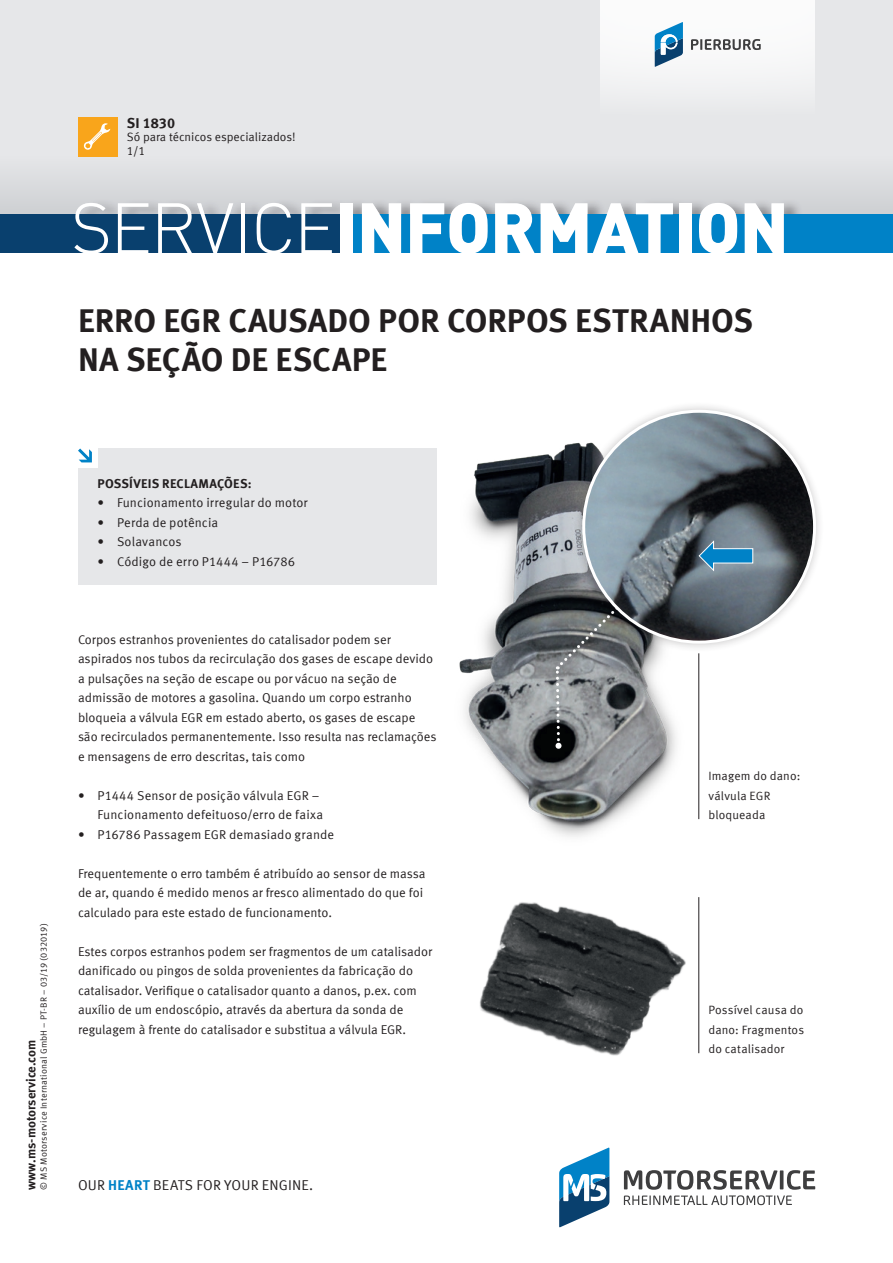
<style>
.page{position:relative;width:893px;height:1263px;background:#fff}
.page>*{position:absolute;margin:0;border:0;box-sizing:border-box;transform-origin:0 0}
.t1{font:900 70.5px "DIN Pro";letter-spacing:-.015em;color:#fff}
.t2{font:700 33px/39px "Meta Offc Pro";color:#231f20}
.t3{font:14.25px "Meta Offc Pro Norm";letter-spacing:.01em;color:#231f20}
.t4{font:700 14.25px "Meta Offc Pro";letter-spacing:.005em;color:#231f20}
.t5{font:12.75px/19.5px "Meta Offc Pro Norm";color:#231f20}
.t6{font:700 12.75px "Meta Offc Pro";color:#231f20}
.t7{font:12px/19.5px "Meta Offc Pro Norm";letter-spacing:.01em;color:#231f20}
.t8{font:9px "Meta Offc Pro Norm";letter-spacing:.02em;color:#231f20}
.s1{font-weight:300}
.s2{font-family:"Meta Offc Pro";font-weight:700;color:#0082c7}
</style>
<div class="page">
<div style="left:0;top:0;width:893px;height:224px;background:#e6e7e9"></div>
<div style="left:0;top:156px;width:893px;height:58px;background:#dcdee0"></div>
<div style="left:77px;top:198px;width:726px;height:16px;background:#231f20;opacity:.4"></div>
<div style="left:0;top:214px;width:893px;height:39px;background:#09406e"></div>
<div style="left:347px;top:214px;width:546px;height:39px;background:#0082c7"></div>
<div style="left:78px;top:117px;width:39px;height:39px;background:#f9a51b"></div>
<svg style="left:83px;top:123px;width:27px;height:27px"></svg>
<svg style="left:559px;top:1147px;width:50px;height:80px"></svg>
<svg style="left:624px;top:1170px;width:191px;height:35px"></svg>
<div style="left:600px;top:0;width:215px;height:117px;background:linear-gradient(to right,#f4f4f5,#f5f5f6)"></div>
<svg style="left:691px;top:39px;width:70px;height:11px"></svg>
<svg style="left:655px;top:22px;width:28px;height:45px"></svg>
<img style="left:479px;top:902px;width:207px;height:154px">
<img style="left:459px;top:443px;width:241px;height:394px">
<hr style="left:698px;top:897px;width:1px;height:156px;background:#231f20">
<hr style="left:698px;top:653px;width:1px;height:166px;background:#231f20">
<div style="left:547px;top:571px;width:107px;height:186px;background:#231f20;opacity:.25"></div>
<svg style="left:554px;top:578px;width:93px;height:171px;background:#7a7e80"></svg>
<div style="left:573px;top:401px;width:252px;height:252px;background:#231f20;opacity:.25"></div>
<img style="left:584px;top:411px;width:231px;height:231px">
<svg style="left:698px;top:540px;width:56px;height:32px;background:#548fb0"></svg>
<div style="left:78px;top:448px;width:359px;height:137px;background:#e6e7e9"></div>
<div style="left:78px;top:448px;width:19px;height:20px;background:#fff"></div>
<svg style="left:78px;top:448px;width:14px;height:14px"></svg>
<p class="t4" style="left:127px;top:112px;width:50px">SI 1830</p>
<p class="t7" style="left:127px;top:127px;width:170px">Só para técnicos especializados!</p>
<p class="t7" style="left:127px;top:141px;width:20px">1/1</p>
<h1 class="t1" style="left:71px;top:172px;width:720px"><span class="s1">SERVICE</span>INFORMATION</h1>
<h2 class="t2" style="left:78px;top:298px;width:676px">ERRO EGR CAUSADO POR CORPOS ESTRANHOS<br>NA SEÇÃO DE ESCAPE</h2>
<p class="t8" style="left:37px;top:1189px;width:268px;rotate:-90deg">© MS Motorservice International GmbH – PT-BR – 03/19 (032019)</p>
<p class="t6" style="left:21px;top:1189px;width:151px;rotate:-90deg">www.ms-motorservice.com</p>
<p class="t6" style="left:97px;top:473px;width:156px">POSSÍVEIS RECLAMAÇÕES:</p>
<p class="t5" style="left:97px;top:492px;width:212px">• Funcionamento irregular do motor</p>
<p class="t5" style="left:97px;top:512px;width:122px">• Perda de potência</p>
<p class="t5" style="left:97px;top:531px;width:86px">• Solavancos</p>
<p class="t5" style="left:97px;top:550px;width:199px">• Código de erro P1444 – P16786</p>
<p class="t5" style="left:78px;top:629px;width:360px">Corpos estranhos provenientes do catalisador podem ser aspirados nos tubos da recirculação dos gases de escape devido a pulsações na seção de escape ou por vácuo na seção de admissão de motores a gasolina. Quando um corpo estranho bloqueia a válvula EGR em estado aberto, os gases de escape são recirculados permanentemente. Isso resulta nas reclamações e mensagens de erro descritas, tais como</p>
<p class="t5" style="left:78px;top:784px;width:247px;text-align:right">• P1444 Sensor de posição válvula EGR –<br>Funcionamento defeituoso/erro de faixa</p>
<p class="t5" style="left:78px;top:823px;width:258px">• P16786 Passagem EGR demasiado grande</p>
<p class="t5" style="left:78px;top:862px;width:349px">Frequentemente o erro também é atribuído ao sensor de massa de ar, quando é medido menos ar fresco alimentado do que foi calculado para este estado de funcionamento.</p>
<p class="t5" style="left:78px;top:940px;width:356px">Estes corpos estranhos podem ser fragmentos de um catalisador danificado ou pingos de solda provenientes da fabricação do catalisador. Verifique o catalisador quanto a danos, p.ex. com auxílio de um endoscópio, através da abertura da sonda de regulagem à frente do catalisador e substitua a válvula EGR.</p>
<p class="t3" style="left:78px;top:1174px;width:237px">OUR <span class="s2">HEART</span> BEATS FOR YOUR ENGINE.</p>
<p class="t7" style="left:708px;top:765px;width:93px">Imagem do dano: válvula EGR bloqueada</p>
<p class="t7" style="left:708px;top:999px;width:97px;text-align:justify">Possível causa do dano: Fragmentos do catalisador</p>
</div>
